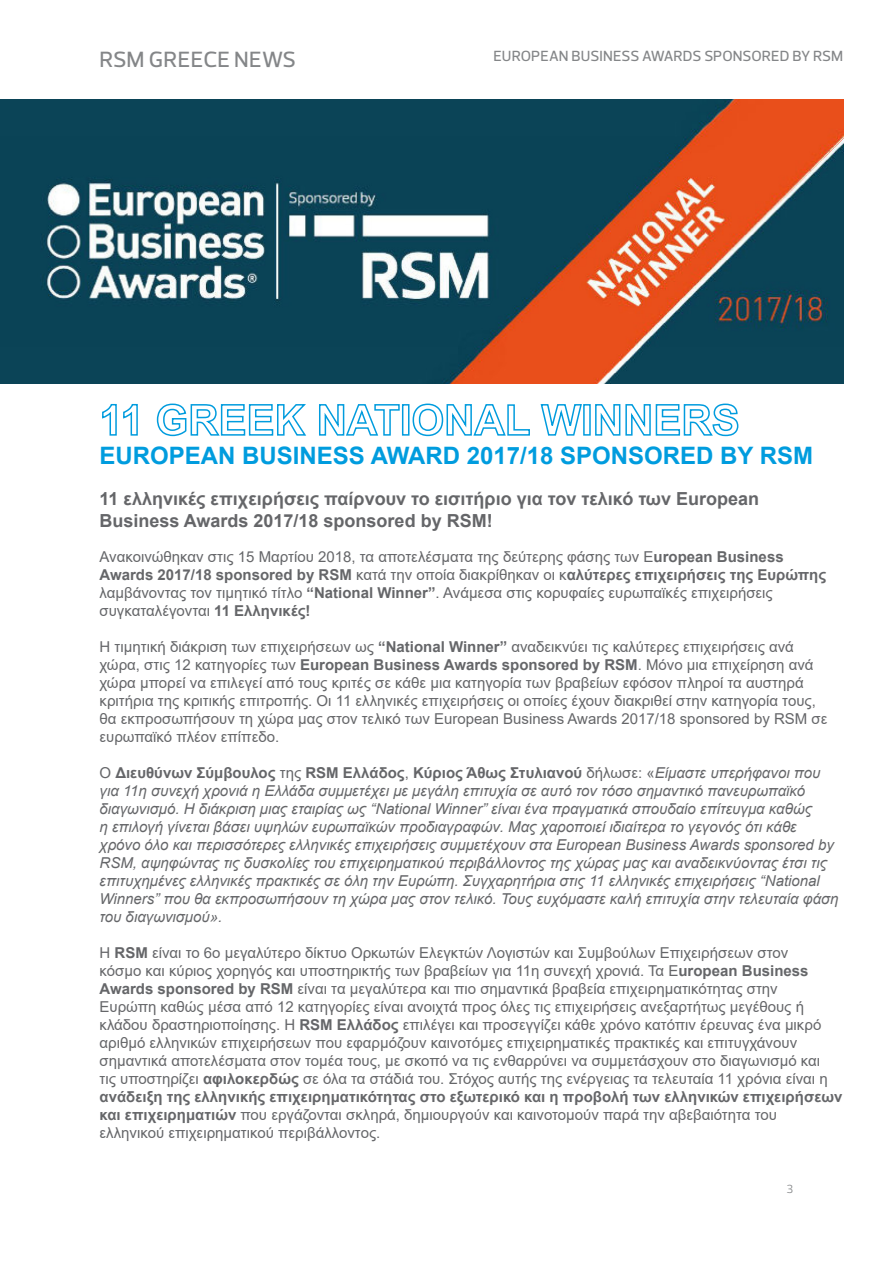
<style>
.page{position:relative;width:893px;height:1263px;background:#fff}
.page>*{position:absolute;margin:0;border:0;box-sizing:border-box;transform-origin:0 0}
.t1{font:700 24px "Arial";color:#009cde}
.t2{font:500 22.5px "Prelo";letter-spacing:.015em;color:#848688}
.t3{font:700 18px/21.6px "Arial";color:#656669}
.t4{font:15px/18px "Arial";color:#656669}
.t5{font:italic 15px/18px "Arial";color:#656669}
.t6{font:500 15px "Prelo";letter-spacing:.015em;color:#848688}
.t7{font:12px "Prelo";color:#848688}
.s1{font-weight:700}
.s2{font-style:normal}
.s3{font-weight:700;font-style:normal}
</style>
<div class="page">
<svg style="left:102px;top:403px;width:36px;height:33px"></svg>
<svg style="left:156px;top:403px;width:151px;height:34px"></svg>
<svg style="left:319px;top:404px;width:81px;height:32px"></svg>
<div style="left:402px;top:404px;width:7px;height:32px;border:2px solid #009cde"></div>
<svg style="left:412px;top:403px;width:118px;height:34px"></svg>
<svg style="left:540px;top:404px;width:42px;height:32px"></svg>
<div style="left:583px;top:404px;width:8px;height:32px;border:2px solid #009cde"></div>
<svg style="left:595px;top:403px;width:144px;height:34px"></svg>
<img style="left:0;top:99px;width:843px;height:285px">
<h2 class="t2" style="left:100px;top:45px;width:195px">RSM GREECE NEWS</h2>
<p class="t6" style="left:493px;top:47px;width:96px">EUROPEAN BUSIN</p>
<p class="t6" style="left:613px;top:47px;width:120px">ESS AWARDS SPONSO</p>
<p class="t6" style="left:762px;top:47px;width:72px">RED BY RSM</p>
<h1 class="t1" style="left:99px;top:438px;width:715px">EUROPEAN BUSINESS AWARD 2017/18 SPONSORED BY RSM</h1>
<p class="t3" style="left:99px;top:488px;width:661px">11 ελληνικές επιχειρήσεις παίρνουν το εισιτήριο για τον τελικό των European<br>Business Awards 2017/18 sponsored by RSM!</p>
<p class="t4" style="left:99px;top:547px;width:728px">Ανακοινώθηκαν στις 15 Μαρτίου 2018, τα αποτελέσματα της δεύτερης φάσης των E<span class="s1">uropean Business Awards 2017/18 sponsored by RSM</span> κατά την οποία διακρίθηκαν οι κ<span class="s1">αλύτερες επιχειρήσεις της Ευρώπης </span>λαμβάνοντας τον τιμητικό τίτλο <span class="s1">“National Winner”</span>. Ανάμεσα στις κορυφαίες ευρωπαϊκές επιχειρήσεις συγκαταλέγονται <span class="s1">11 Ελληνικές!</span></p>
<p class="t4" style="left:99px;top:637px;width:729px">Η τιμητική διάκριση των επιχειρήσεων ως <span class="s1">“National Winner”</span> αναδεικνύει τις καλύτερες επιχειρήσεις ανά χώρα, στις 12 κατηγορίες των <span class="s1">European Business Awards sponsored by RSM</span>. Μόνο μια επιχείρηση ανά χώρα μπορεί να επιλεγεί από τους κριτές σε κάθε μια κατηγορία των βραβείων εφόσον πληροί τα αυστηρά κριτήρια της κριτικής επιτροπής. Οι 11 ελληνικές επιχειρήσεις οι οποίες έχουν διακριθεί στην κατηγορία τους, θα εκπροσωπήσουν τη χώρα μας στον τελικό των European Business Awards 2017/18 sponsored by RSM σε ευρωπαϊκό πλέον επίπεδο.</p>
<p class="t5" style="left:99px;top:763px;width:741px"><span class="s2">Ο</span> <span class="s3">Διευθύνων Σύμβουλος</span> <span class="s2">της</span> <span class="s3">RSM Ελλάδος</span><span class="s2">,</span> <span class="s3">Κύριος Άθως Στυλιανού</span> <span class="s2">δήλωσε: «</span>Είμαστε υπερήφανοι που για 11η συνεχή χρονιά η Ελλάδα συμμετέχει με μεγάλη επιτυχία σε αυτό τον τόσο σημαντικό πανευρωπαϊκό διαγωνισμό. Η διάκριση μιας εταιρίας ως “National Winner” είναι ένα πραγματικά σπουδαίο επίτευγμα καθώς<br>η επιλογή γίνεται βάσει υψηλών ευρωπαϊκών προδιαγραφών. Μας χαροποιεί ιδιαίτερα το γεγονός ότι κάθε χρόνο όλο και περισσότερες ελληνικές επιχειρήσεις συμμετέχουν στα European Business Awards sponsored by RSM, αψηφώντας τις δυσκολίες του επιχειρηματικού περιβάλλοντος της χώρας μας και αναδεικνύοντας έτσι τις επιτυχημένες ελληνικές πρακτικές σε όλη την Ευρώπη. Συγχαρητήρια στις 11 ελληνικές επιχειρήσεις “National Winners” που θα εκπροσωπήσουν τη χώρα μας στον τελικό. Τους ευχόμαστε καλή επιτυχία στην τελευταία φάση του διαγωνισμού».</p>
<p class="t4" style="left:99px;top:943px;width:744px">H <span class="s1">RSM</span> είναι το 6ο μεγαλύτερο δίκτυο Ορκωτών Ελεγκτών Λογιστών και Συμβούλων Επιχειρήσεων στον<br>κόσμο και κύριος χορηγός και υποστηρικτής των βραβείων για 11η συνεχή χρονιά. Τα E<span class="s1">uropean Business Awards sponsored by RSM</span> είναι τα μεγαλύτερα και πιο σημαντικά βραβεία επιχειρηματικότητας στην<br>Ευρώπη καθώς μέσα από 12 κατηγορίες είναι ανοιχτά προς όλες τις επιχειρήσεις ανεξαρτήτως μεγέθους ή κλάδου δραστηριοποίησης. Η <span class="s1">RSM Ελλάδος</span> επιλέγει και προσεγγίζει κάθε χρόνο κατόπιν έρευνας ένα μικρό αριθμό ελληνικών επιχειρήσεων που εφαρμόζουν καινοτόμες επιχειρηματικές πρακτικές και επιτυγχάνουν σημαντικά αποτελέσματα στον τομέα τους, με σκοπό να τις ενθαρρύνει να συμμετάσχουν στο διαγωνισμό και<br>τις υποστηρίζει <span class="s1">αφιλοκερδώς</span> σε όλα τα στάδιά του. Στόχος αυτής της ενέργειας τα τελευταία 11 χρόνια είναι η <span class="s1">ανάδειξη της ελληνικής επιχειρηματικότητας στο εξωτερικό και η προβολή των ελληνικών επιχειρήσεων και επιχειρηματιών</span> που εργάζονται σκληρά, δημιουργούν και καινοτομούν παρά την αβεβαιότητα του ελληνικού επιχειρηματικού περιβάλλοντος.</p>
<p class="t7" style="left:787px;top:1181px;width:8px">3</p>
</div>
